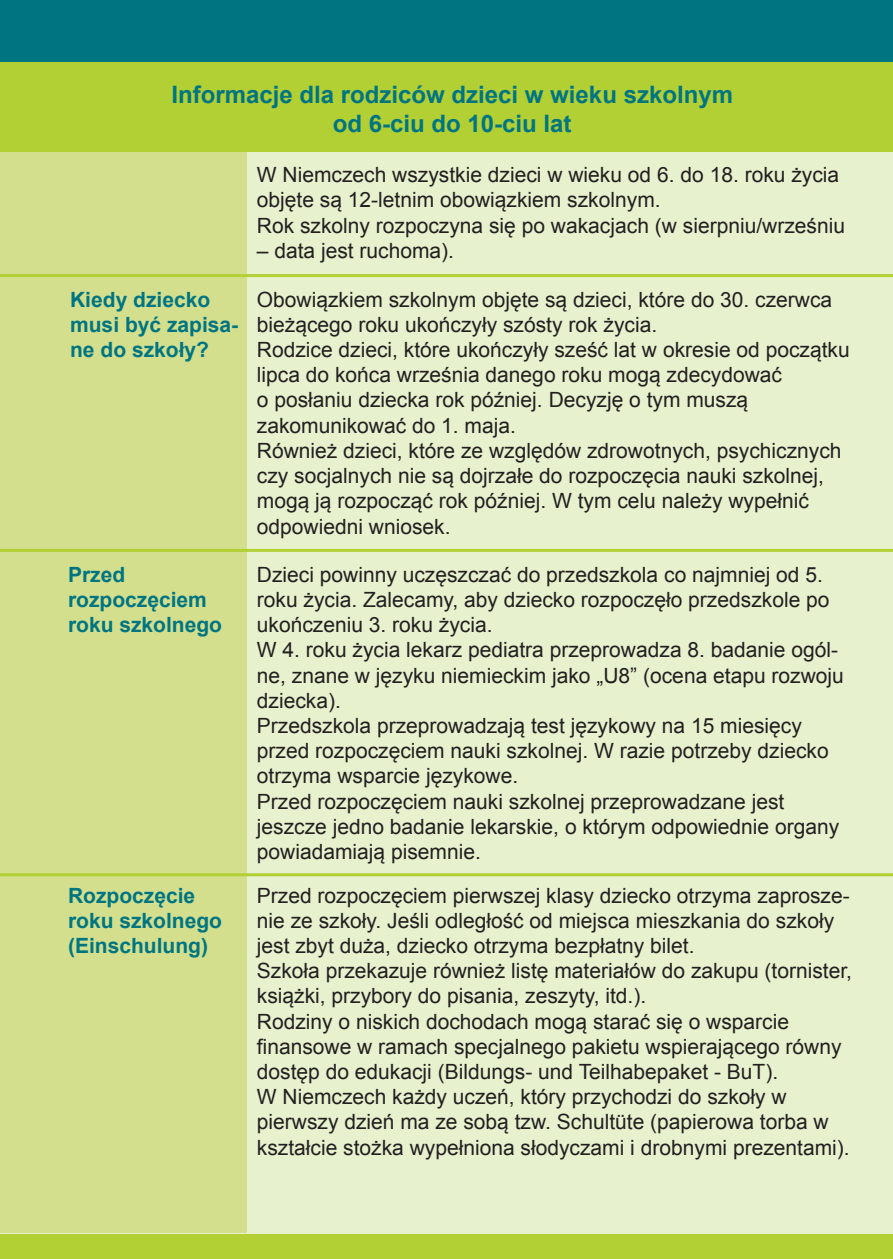
<style>
.page{position:relative;width:893px;height:1259px;background:#b2cf33}
.page>*{position:absolute;margin:0;border:0;box-sizing:border-box;transform-origin:0 0}
.t1{font:700 24px/28.8px "Arial";color:#007582;text-align:center}
.t2{font:21px/25.2px "Arial";color:#231f20}
.t3{font:700 21px/25.2px "Arial";color:#007582}
</style>
<div class="page">
<div style="left:0;top:62px;width:893px;height:1171px;background:#e7f1ce"></div>
<div style="left:0;top:65px;width:247px;height:1168px;background:#d4df8d"></div>
<hr style="left:0;top:549px;width:893px;height:3px;background:#b2cf33">
<hr style="left:0;top:873px;width:893px;height:3px;background:#b2cf33">
<hr style="left:0;top:274px;width:893px;height:3px;background:#b2cf33">
<div style="left:0;top:62px;width:893px;height:89px;background:#b2cf33"></div>
<div style="left:0;top:0;width:893px;height:62px;background:#007582"></div>
<p class="t1" style="left:171px;top:81px;width:563px">Informacje dla rodziców dzieci w wieku szkolnym od 6-ciu do 10-ciu lat</p>
<p class="t3" style="left:70px;top:287px;width:170px">Kiedy dziecko musi być zapisa&shy;ne do szkoły?</p>
<p class="t3" style="left:68px;top:562px;width:156px">Przed rozpoczęciem roku szkolnego</p>
<p class="t3" style="left:68px;top:883px;width:156px">Rozpoczęcie roku szkolnego (Einschulung)</p>
<p class="t2" style="left:257px;top:162px;width:590px">W Niemczech wszystkie dzieci w wieku od 6. do 18. roku życia objęte są 12-letnim obowiązkiem szkolnym.<br>Rok szkolny rozpoczyna się po wakacjach (w sierpniu/wrześniu</p>
<p class="t2" style="left:257px;top:238px;width:199px">– data jest ruchoma).</p>
<p class="t2" style="left:257px;top:287px;width:594px">Obowiązkiem szkolnym objęte są dzieci, które do 30. czerwca bieżącego roku ukończyły szósty rok życia.<br>Rodzice dzieci, które ukończyły sześć lat w okresie od początku lipca do końca września danego roku mogą zdecydować<br>o posłaniu dziecka rok później. Decyzję o tym muszą zakomunikować do 1. maja.<br>Również dzieci, które ze względów zdrowotnych, psychicznych czy socjalnych nie są dojrzałe do rozpoczęcia nauki szkolnej, mogą ją rozpocząć rok później. W tym celu należy wypełnić odpowiedni wniosek.</p>
<p class="t2" style="left:257px;top:562px;width:589px">Dzieci powinny uczęszczać do przedszkola co najmniej od 5. roku życia. Zalecamy, aby dziecko rozpoczęło przedszkole po ukończeniu 3. roku życia.<br>W 4. roku życia lekarz pediatra przeprowadza 8. badanie ogól&shy;ne, znane w języku niemieckim jako „U8” (ocena etapu rozwoju dziecka).<br>Przedszkola przeprowadzają test językowy na 15 miesięcy przed rozpoczęciem nauki szkolnej. W razie potrzeby dziecko otrzyma wsparcie językowe.<br>Przed rozpoczęciem nauki szkolnej przeprowadzane jest jeszcze jedno badanie lekarskie, o którym odpowiednie organy powiadamiają pisemnie.</p>
<p class="t2" style="left:257px;top:883px;width:597px">Przed rozpoczęciem pierwszej klasy dziecko otrzyma zaprosze&shy;nie ze szkoły. Jeśli odległość od miejsca mieszkania do szkoły jest zbyt duża, dziecko otrzyma bezpłatny bilet.<br>Szkoła przekazuje również listę materiałów do zakupu (tornister, książki, przybory do pisania, zeszyty, itd.).<br>Rodziny o niskich dochodach mogą starać się o wsparcie finansowe w ramach specjalnego pakietu wspierającego równy dostęp do edukacji (Bildungs- und Teilhabepaket - BuT).<br>W Niemczech każdy uczeń, który przychodzi do szkoły w pierwszy dzień ma ze sobą tzw. Schultüte (papierowa torba w kształcie stożka wypełniona słodyczami i drobnymi prezentami).</p>
</div>
